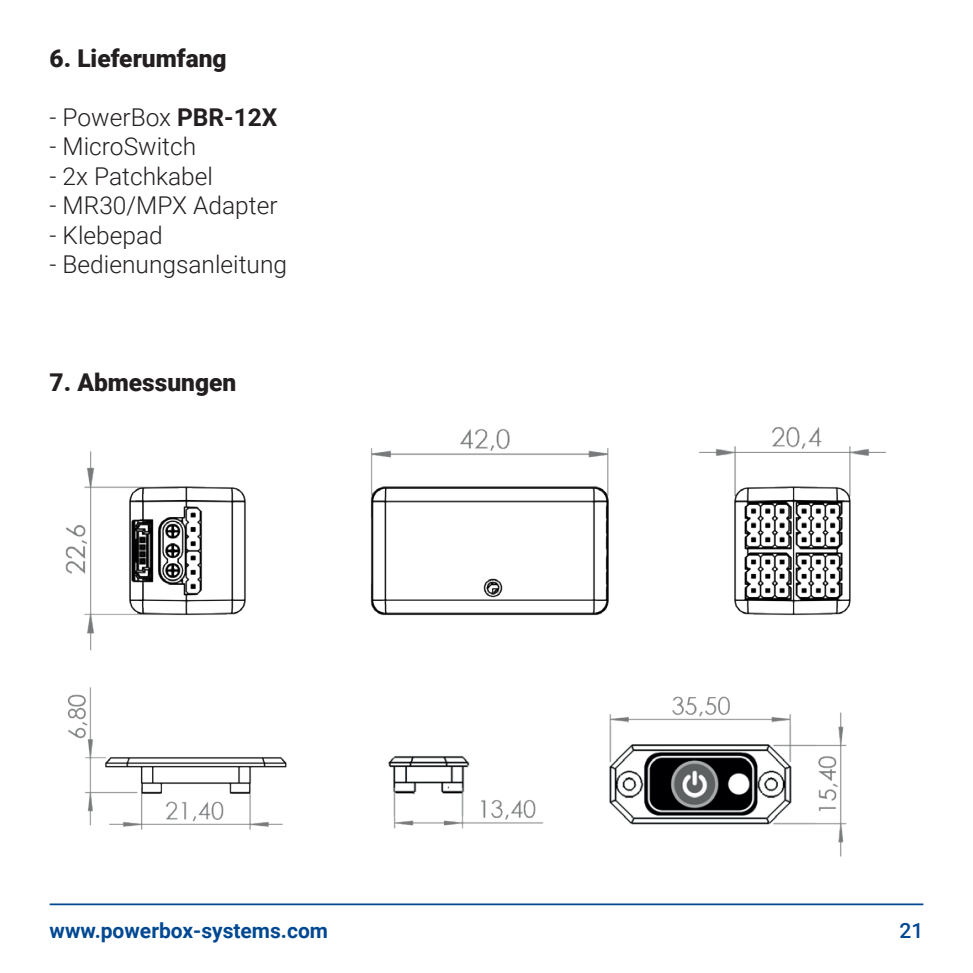
<style>
.page{position:relative;width:973px;height:973px;background:#fff}
.page>*{position:absolute;margin:0;border:0;box-sizing:border-box;transform-origin:0 0}
.t1{font:300 24.5px "Roboto";color:#231f20}
.t2{font:900 24.5px "Roboto";color:#231f20}
.t3{font:700 21px "Roboto";color:#014892}
.t4{font:500 21px "Roboto";color:#014892}
.s1{font-weight:700}
</style>
<div class="page">
<hr style="left:50px;top:903px;width:873px;height:2px;background:#014892">
<img style="left:65px;top:427px;width:822px;height:223px">
<img style="left:67px;top:687px;width:780px;height:170px">
<p class="t2" style="left:50px;top:41px;width:178px">6. Lieferumfang</p>
<p class="t1" style="left:50px;top:100px;width:229px">- PowerBox <span class="s1">PBR-12X</span></p>
<p class="t1" style="left:50px;top:129px;width:148px">- MicroSwitch</p>
<p class="t1" style="left:50px;top:159px;width:165px">- 2x Patchkabel</p>
<p class="t1" style="left:50px;top:188px;width:229px">- MR30/MPX Adapter</p>
<p class="t1" style="left:50px;top:218px;width:115px">- Klebepad</p>
<p class="t1" style="left:50px;top:247px;width:239px">- Bedienungsanleitung</p>
<p class="t2" style="left:50px;top:365px;width:188px">7. Abmessungen</p>
<p class="t3" style="left:50px;top:916px;width:280px">www.powerbox-systems.com</p>
<p class="t4" style="left:899px;top:916px;width:25px">21</p>
</div>
